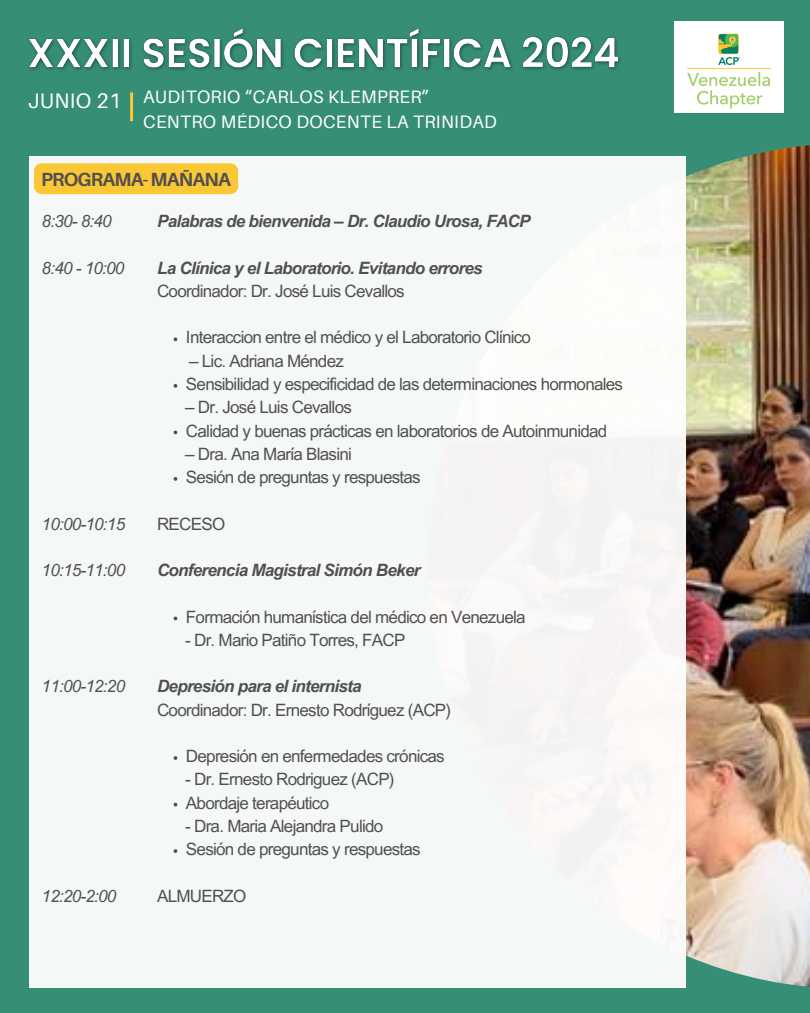
<style>
.page{position:relative;width:810px;height:1013px;background:#fff}
.page>*{position:absolute;margin:0;border:0;box-sizing:border-box;transform-origin:0 0}
.t1{font:21px "Aileron";letter-spacing:.02em;color:#fff}
.t2{font:700 19px "Aileron";letter-spacing:-.04em;color:#544f4f}
.t3{font:18px/24.8px "Aileron";letter-spacing:.02em;color:#fff}
.t4{font:17px "Arial MT Pro";letter-spacing:-.04em;color:#544f4f}
.t5{font:italic 700 17px "Arial MT Pro";letter-spacing:-.04em;color:#544f4f}
.t6{font:italic 17px "Arial MT Pro";letter-spacing:-.04em;color:#544f4f}
</style>
<div class="page">
<div style="left:0;top:0;width:810px;height:1012px;background:#368e77"></div>
<img style="left:675px;top:21px;width:109px;height:92px">
<img style="left:29px;top:28px;width:592px;height:42px">
<hr style="left:130px;top:92px;width:3px;height:29px;background:#fac735">
<img style="left:428px;top:145px;width:382px;height:843px">
<div style="left:29px;top:156px;width:657px;height:831px;background:#f4f9f8"></div>
<div style="left:34px;top:163px;width:204px;height:31px;background:#fac735"></div>
<svg style="left:174px;top:337px;width:3px;height:4px"></svg>
<svg style="left:174px;top:384px;width:3px;height:4px"></svg>
<svg style="left:174px;top:430px;width:3px;height:4px"></svg>
<svg style="left:174px;top:477px;width:3px;height:4px"></svg>
<svg style="left:174px;top:616px;width:3px;height:4px"></svg>
<svg style="left:174px;top:756px;width:3px;height:4px"></svg>
<svg style="left:174px;top:802px;width:3px;height:4px"></svg>
<svg style="left:174px;top:849px;width:3px;height:4px"></svg>
<h3 class="t1" style="left:28px;top:87px;width:95px">JUNIO 21</h3>
<p class="t3" style="left:143px;top:84px;width:355px">AUDITORIO “CARLOS KLEMPRER”<br>CENTRO MÉDICO DOCENTE LA TRINIDAD</p>
<h4 class="t2" style="left:41px;top:167px;width:191px">PROGRAMA-MAÑANA</h4>
<h4 class="t5" style="left:157px;top:215px;width:375px">Palabras de bienvenida – Dr. Claudio Urosa, FACP</h4>
<h5 class="t5" style="left:157px;top:261px;width:327px">La Clínica y el Laboratorio. Evitando errores</h5>
<p class="t4" style="left:157px;top:284px;width:249px">Coordinador: Dr. José Luis Cevallos</p>
<p class="t4" style="left:186px;top:331px;width:347px">Interaccion entre el médico y el Laboratorio Clínico</p>
<p class="t4" style="left:189px;top:354px;width:156px">– Lic. Adriana Méndez</p>
<p class="t4" style="left:186px;top:377px;width:439px">Sensibilidad y especificidad de las determinaciones hormonales</p>
<p class="t4" style="left:185px;top:401px;width:168px">– Dr. José Luis Cevallos</p>
<p class="t4" style="left:186px;top:424px;width:423px">Calidad y buenas prácticas en laboratorios de Autoinmunidad</p>
<p class="t4" style="left:185px;top:447px;width:168px">– Dra. Ana María Blasini</p>
<p class="t4" style="left:186px;top:470px;width:236px">Sesión de preguntas y respuestas</p>
<p class="t4" style="left:157px;top:517px;width:70px">RECESO</p>
<h4 class="t5" style="left:157px;top:563px;width:265px">Conferencia Magistral Simón Beker</h4>
<h5 class="t4" style="left:186px;top:610px;width:341px">Formación humanística del médico en Venezuela</h5>
<p class="t4" style="left:185px;top:633px;width:222px">- Dr. Mario Patiño Torres, FACP</p>
<p class="t5" style="left:157px;top:680px;width:206px">Depresión para el internista</p>
<p class="t4" style="left:157px;top:703px;width:296px">Coordinador: Dr. Ernesto Rodríguez (ACP)</p>
<p class="t4" style="left:186px;top:749px;width:260px">Depresión en enfermedades crónicas</p>
<p class="t4" style="left:185px;top:773px;width:211px">- Dr. Ernesto Rodriguez (ACP)</p>
<p class="t4" style="left:186px;top:796px;width:145px">Abordaje terapéutico</p>
<p class="t4" style="left:185px;top:819px;width:200px">- Dra. Maria Alejandra Pulido</p>
<p class="t4" style="left:186px;top:842px;width:236px">Sesión de preguntas y respuestas</p>
<p class="t4" style="left:157px;top:889px;width:91px">ALMUERZO</p>
<p class="t6" style="left:42px;top:215px;width:72px">8:30- 8:40</p>
<h2 class="t6" style="left:42px;top:261px;width:84px">8:40 - 10:00</h2>
<h4 class="t6" style="left:42px;top:517px;width:85px">10:00-10:15</h4>
<h4 class="t6" style="left:42px;top:563px;width:85px">10:15-11:00</h4>
<h4 class="t6" style="left:42px;top:680px;width:85px">11:00-12:20</h4>
<h4 class="t6" style="left:42px;top:889px;width:76px">12:20-2:00</h4>
</div>
